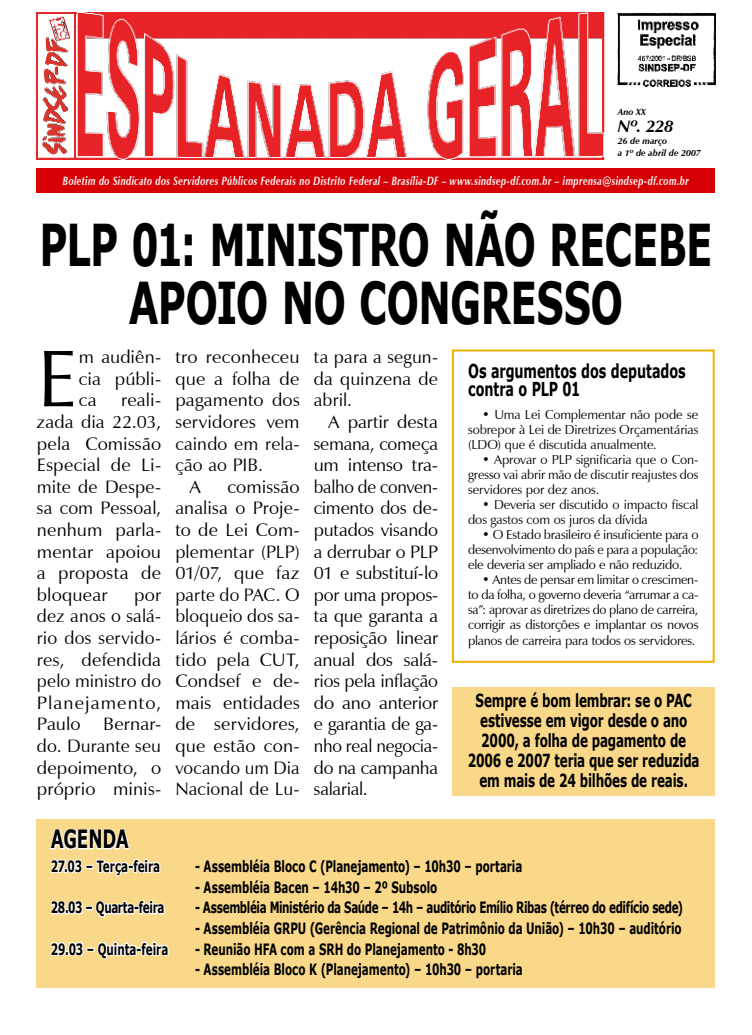
<style>
.page{position:relative;width:752px;height:1035px;background:#fff}
.page>*{position:absolute;margin:0;border:0;box-sizing:border-box;transform-origin:0 0}
.t1{font:81.2px "Zapf Humanist 601 BT";color:#000}
.t2{font:700 57.6px/57.6px "Verdana";letter-spacing:-.02em;color:#000;text-align:center;scale:.67 1}
.t3{font:700 25.2px "Verdana";color:#000;scale:.67 1}
.t4{font:700 19.2px/18px "Verdana";letter-spacing:-.01em;color:#000;scale:.67 1}
.t5{font:18px/21.6px "Zapf Humanist 601 BT";letter-spacing:.005em;color:#000;text-align:justify}
.t6{font:700 18px "Verdana";letter-spacing:-.015em;color:#000;scale:.67 1}
.t7{font:italic 700 17px "Zapf Humanist 601 BT";color:#000}
.t8{font:700 15.6px "Verdana";letter-spacing:-.015em;color:#000;scale:.67 1}
.t9{font:700 15.6px "Verdana";letter-spacing:-.035em;color:#000;scale:.67 1}
.t10{font:13px/15px "Zapf Humanist 601 BT";letter-spacing:-.01em;color:#000;text-align:justify}
.t11{font:italic 700 12px "Zapf Humanist 601 BT";letter-spacing:.04em;color:#fff;scale:.75 1}
.t12{font:italic 700 9px/12px "Zapf Humanist 601 BT";color:#000}
</style>
<div class="page">
<div style="left:37px;top:169px;width:677px;height:24px;background:#d60005"></div>
<img style="left:617px;top:12px;width:97px;height:74px">
<img style="left:37px;top:12px;width:567px;height:148px">
<div style="left:451px;top:349px;width:263px;height:314px;border:2px solid #f1b100"></div>
<div style="left:452px;top:687px;width:262px;height:108px;background:#f9d889"></div>
<div style="left:37px;top:819px;width:677px;height:169px;background:#f9d889"></div>
<svg style="left:50px;top:828px;width:80px;height:22px"></svg>
<svg style="left:50px;top:859px;width:111px;height:18px"></svg>
<svg style="left:50px;top:900px;width:115px;height:18px"></svg>
<svg style="left:50px;top:941px;width:119px;height:18px"></svg>
<p class="t12" style="left:617px;top:106px;width:30px">Ano XX</p>
<p class="t7" style="left:617px;top:116px;width:57px">Nº. 228</p>
<p class="t12" style="left:617px;top:135px;width:84px">26 de março<br>a 1º de abril de 2007</p>
<p class="t11" style="left:63px;top:173px;width:835px">Boletim do Sindicato dos Servidores Públicos Federais no Distrito Federal – Brasília-DF – www.sindsep-df.com.br – imprensa@sindsep-df.com.br</p>
<h2 class="t2" style="left:40px;top:215px;width:1005px">plp 01: Ministro não recebe apoio no Congresso</h2>
<p class="t4" style="left:468px;top:361px;width:326px">Os argumentos dos deputados contra o PLP 01</p>
<p class="t10" style="left:468px;top:407px;width:232px;text-indent:14px">• Uma Lei Complementar não pode se sobrepor à Lei de Diretrizes Orçamentárias (LDO) que é discutida anualmente.</p>
<p class="t10" style="left:468px;top:452px;width:232px;text-indent:14px">• Aprovar o PLP significaria que o Con&shy;gresso vai abrir mão de discutir reajustes dos servidores por dez anos.</p>
<p class="t10" style="left:468px;top:497px;width:232px;text-indent:14px">• Deveria ser discutido o impacto fiscal dos gastos com os juros da dívida</p>
<p class="t10" style="left:468px;top:527px;width:232px;text-indent:14px">• O Estado brasileiro é insuficiente para o desenvolvimento do país e para a população: ele deveria ser ampliado e não reduzido.</p>
<p class="t10" style="left:468px;top:572px;width:232px;text-indent:14px">• Antes de pensar em limitar o crescimen&shy;to da folha, o governo deveria “arrumar a ca&shy;sa”: aprovar as diretrizes do plano de carreira, corrigir as distorções e implantar os novos planos de carreira para todos os servidores.</p>
<h1 class="t1" style="left:37px;top:328px;width:42px">E</h1>
<p class="t5" style="left:79px;top:346px;width:84px">m audiên&shy;cia públi&shy;ca</p>
<p class="t5" style="left:175px;top:346px;width:126px">tro reconheceu</p>
<p class="t5" style="left:175px;top:368px;width:126px">que a folha de</p>
<p class="t5" style="left:175px;top:389px;width:126px">pagamento dos</p>
<p class="t5" style="left:175px;top:411px;width:126px">servidores vem</p>
<p class="t5" style="left:175px;top:432px;width:126px">caindo em rela-</p>
<p class="t5" style="left:175px;top:454px;width:89px">ção ao PIB.</p>
<p class="t5" style="left:189px;top:476px;width:13px">A</p>
<p class="t5" style="left:314px;top:346px;width:126px">ta para a segun&shy;da quinzena de abril.</p>
<p class="t5" style="left:314px;top:411px;width:126px;text-indent:14px">A partir desta semana, começa um intenso tra&shy;balho de conven&shy;cimento dos de&shy;putados visando a derrubar o PLP 01 e substituí-lo por uma propos&shy;ta que garanta a reposição linear anual dos salá&shy;rios pela inflação do ano anterior e garantia de ga&shy;nho real negocia&shy;do na campanha salarial.</p>
<p class="t5" style="left:37px;top:389px;width:126px;text-indent:84px">reali&shy;zada dia 22.03, pela Comissão Especial de Li&shy;mite de Despe&shy;sa com Pessoal, nenhum parla&shy;mentar apoiou a proposta de bloquear</p>
<p class="t5" style="left:175px;top:476px;width:126px;text-indent:52px">comissão analisa o Proje&shy;to de Lei Com&shy;plementar (PLP)<br>01/07, que faz parte do PAC. O bloqueio dos sa&shy;lários é comba&shy;tido pela CUT, Condsef e de&shy;mais entidades de servidores, que estão con&shy;vocando um Dia Nacional de Lu-</p>
<p class="t5" style="left:37px;top:584px;width:126px;text-indent:97px">por dez anos o salá&shy;rio dos servido&shy;res, defendida pelo ministro do Planejamento, Paulo Bernar&shy;do. Durante seu depoimento, o próprio minis-</p>
<p class="t6" style="left:475px;top:689px;width:298px">Sempre é bom lembrar: se o PAC</p>
<p class="t6" style="left:480px;top:709px;width:311px">estivesse em vigor desde o ano</p>
<p class="t6" style="left:481px;top:729px;width:307px">2000, a folha de pagamento de</p>
<p class="t6" style="left:467px;top:749px;width:347px">2006 e 2007 teria que ser reduzida</p>
<p class="t6" style="left:479px;top:769px;width:313px">em mais de 24 bilhões de reais.</p>
<h3 class="t3" style="left:51px;top:823px;width:20px">AGEN</h3>
<h3 class="t3" style="left:102px;top:823px;width:40px">DA</h3>
<p class="t8" style="left:51px;top:856px;width:164px">27.03 – Terça-feira</p>
<p class="t8" style="left:195px;top:856px;width:490px">- Assembléia Bloco C (Planejamento) – 10h30 – portaria</p>
<p class="t8" style="left:195px;top:877px;width:363px">- Assembléia Bacen – 14h30 – 2º Subsolo</p>
<p class="t8" style="left:51px;top:897px;width:171px">28.03 – Quarta-feira</p>
<p class="t9" style="left:195px;top:897px;width:729px">- Assembléia Ministério da Saúde – 14h – auditório Emílio Ribas (térreo do edifício sede)</p>
<p class="t8" style="left:195px;top:918px;width:727px">- Assembléia GRPU (Gerência Regional de Patrimônio da União) – 10h30 – auditório</p>
<p class="t8" style="left:51px;top:939px;width:177px">29.03 – Quinta-feira</p>
<p class="t8" style="left:195px;top:939px;width:436px">- Reunião HFA com a SRH do Planejamento - 8h30</p>
<p class="t8" style="left:195px;top:959px;width:490px">- Assembléia Bloco K (Planejamento) – 10h30 – portaria</p>
</div>
